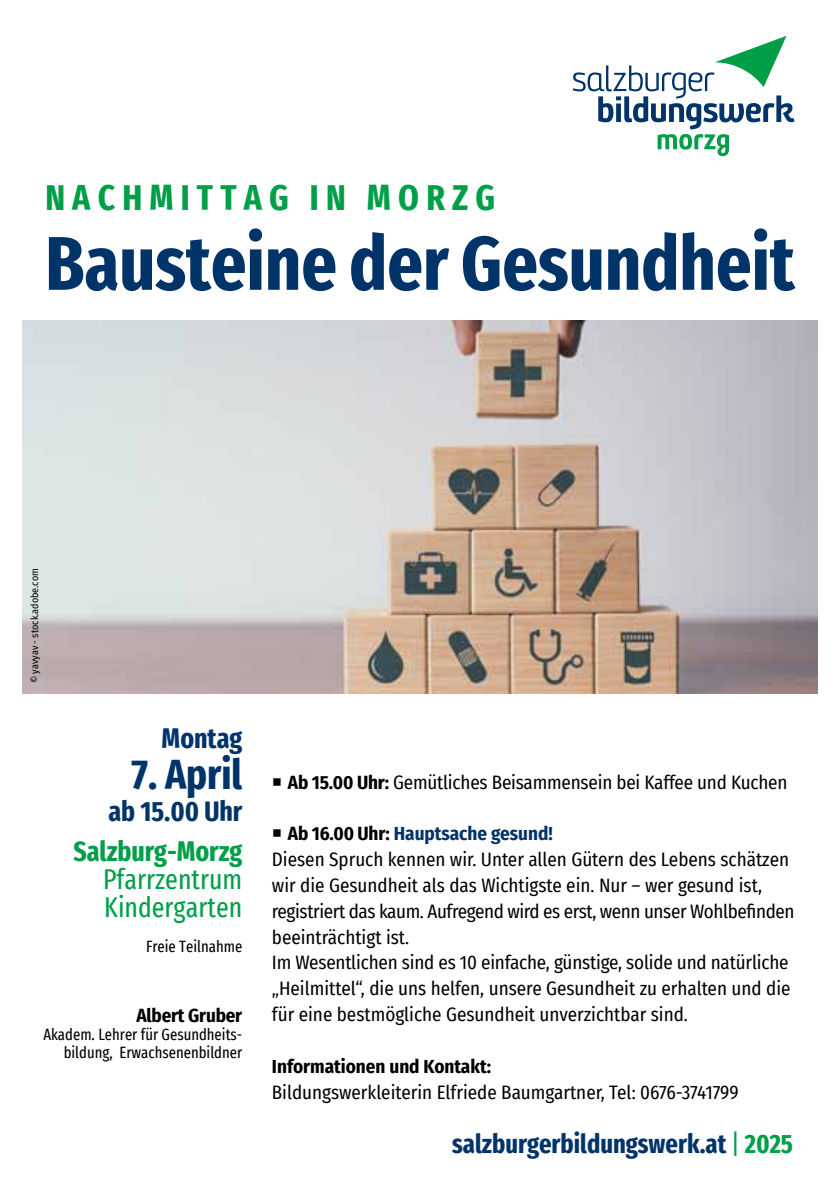
<style>
.page{position:relative;width:840px;height:1191px;background:#fff}
.page>*{position:absolute;margin:0;border:0;box-sizing:border-box;transform-origin:0 0}
.t1{font:700 extra-condensed 76px "Fira Sans";color:#003469}
.t2{font:700 extra-condensed 42px "Fira Sans";color:#003469}
.t3{font:700 extra-condensed 36px "Fira Sans";letter-spacing:.2em;color:#009f47}
.t4{font:extra-condensed 28px/28px "Fira Sans";color:#009f47}
.t5{font:700 extra-condensed 28px "Fira Sans";color:#003469}
.t6{font:700 extra-condensed 28px "Fira Sans";color:#009f47}
.t7{font:700 extra-condensed 26.6px "Fira Sans";color:#003469}
.t8{font:19px/25.8px "Fira Sans Condensed";color:#000}
.t9{font:700 19px "Fira Sans Condensed";color:#000}
.t10{font:extra-condensed 16px/18px "Fira Sans";color:#000;text-align:right}
.t11{font:10px "Fira Sans Condensed";color:#000}
.s1{font-weight:700}
.s2{font-weight:700;color:#003469}
.s3{font-weight:400;color:#009f47}
.s4{color:#009f47}
</style>
<div class="page">
<svg style="left:572px;top:36px;width:222px;height:120px"></svg>
<img style="left:23px;top:320px;width:793px;height:373px">
<h3 class="t3" style="left:45px;top:167px;width:451px">Nachmittag in Morzg</h3>
<h1 class="t1" style="left:45px;top:200px;width:751px">Bausteine der Gesundheit</h1>
<p class="t11" style="left:27px;top:683px;width:116px;rotate:-90deg">© yavyav - stock.adobe.com</p>
<h3 class="t5" style="left:161px;top:715px;width:82px">Montag</h3>
<h2 class="t2" style="left:131px;top:739px;width:112px">7. April</h2>
<h3 class="t5" style="left:108px;top:788px;width:135px">ab 15.00 Uhr</h3>
<h3 class="t6" style="left:73px;top:827px;width:170px">Salzburg-Morzg</h3>
<h3 class="t4" style="left:103px;top:864px;width:141px">Pfarrzentrum<br>Kindergarten</h3>
<p class="t10" style="left:146px;top:936px;width:98px">Freie Teilnahme</p>
<p class="t9" style="left:136px;top:999px;width:107px">Albert Gruber</p>
<p class="t10" style="left:43px;top:1025px;width:200px">Akadem. Lehrer für Gesundheits&shy;bildung, Erwachsenenbildner</p>
<p class="t8" style="left:272px;top:768px;width:517px">○ <span class="s1">Ab 15.00 Uhr:</span> Gemütliches Beisammensein bei Kaffee und Kuchen</p>
<p class="t8" style="left:272px;top:820px;width:524px">○ <span class="s1">Ab 16.00 Uhr:</span> <span class="s2">Hauptsache gesund!<br></span>Diesen Spruch kennen wir. Unter allen Gütern des Lebens schätzen wir die Gesundheit als das Wichtigste ein. Nur – wer gesund ist, registriert das kaum. Aufregend wird es erst, wenn unser Wohlbefinden beeinträchtigt ist.<br>Im Wesentlichen sind es 10 einfache, günstige, solide und natürliche „Heilmittel“, die uns helfen, unsere Gesundheit zu erhalten und die für eine bestmögliche Gesundheit unverzichtbar sind.</p>
<p class="t9" style="left:272px;top:1050px;width:221px">Informationen und Kontakt:</p>
<p class="t8" style="left:272px;top:1078px;width:468px">Bildungswerkleiterin Elfriede Baumgartner, Tel: 0676-3741799</p>
<h3 class="t7" style="left:452px;top:1121px;width:342px">salzburgerbildungswerk.at <span class="s3">|</span> <span class="s4">2025</span></h3>
</div>
